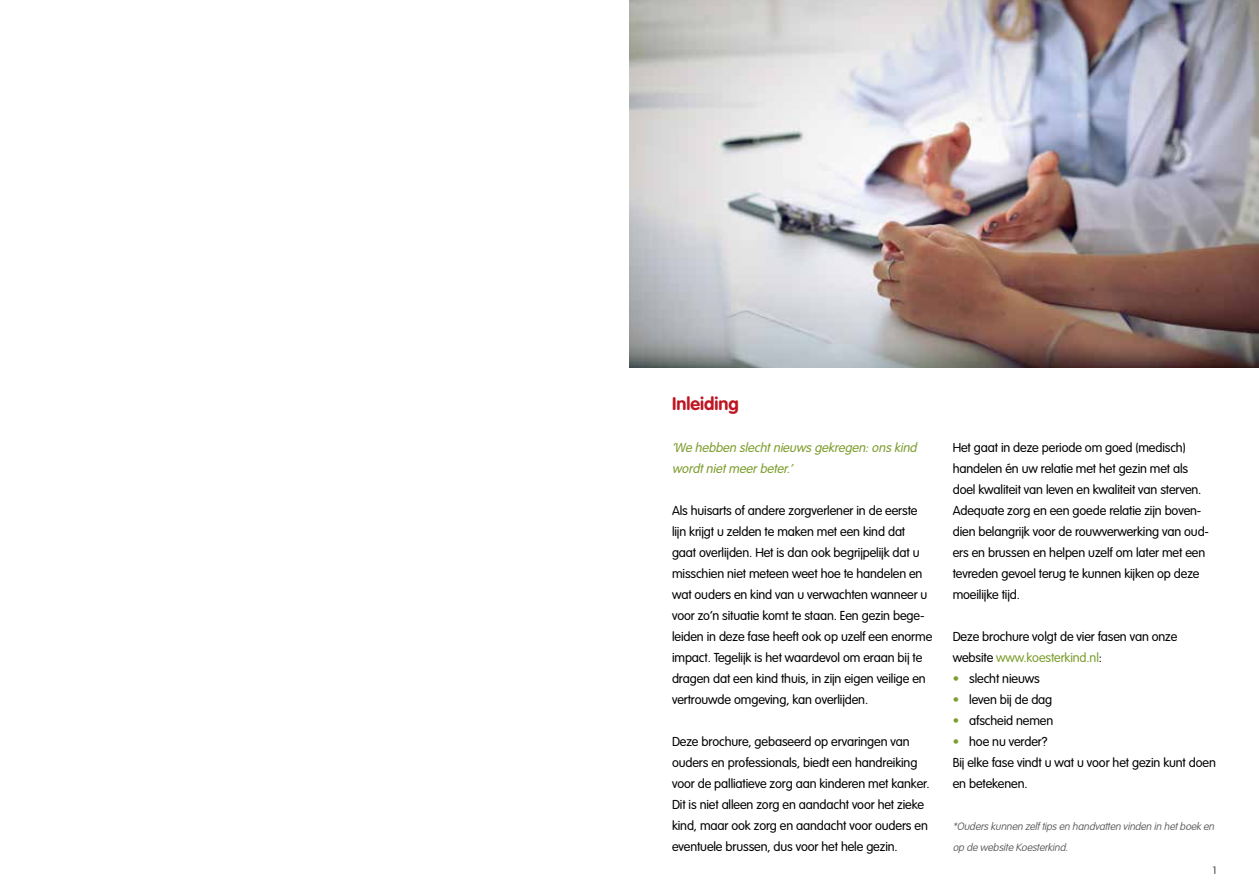
<style>
.page{position:relative;width:1259px;height:893px;background:#fff}
.page>*{position:absolute;margin:0;border:0;box-sizing:border-box;transform-origin:0 0}
.t1{font:700 18px "VAG Rounded";color:#be1622}
.t2{font:300 12.75px/21px "VAG Rounded";letter-spacing:-.01em;color:#000}
.t3{font:italic 300 12.75px/21px "VAG Rounded";color:#7c9d2c}
.t4{font:italic 100 10.5px/21px "VAG Rounded";color:#575756}
.t5{font:300 10.5px "VAG Rounded";color:#3c3c3b}
.s1{color:#7c9d2c}
</style>
<div class="page">
<img style="left:629px;top:0;width:630px;height:368px">
<h1 class="t1" style="left:672px;top:393px;width:68px">Inleiding</h1>
<p class="t3" style="left:672px;top:437px;width:249px">‘We hebben slechtnieuws gekregen:ons kind wordtnietmeerbeter.’</p>
<p class="t2" style="left:672px;top:500px;width:262px">Als huisarts of andere zorgverlener in de eerste lijn krijgt u zelden te maken met een kind dat gaat overlijden. Het is dan ook begrijpelijk dat u misschien niet meteen weet hoe te handelen en wat ouders en kind van u verwachten wanneer u voor zo’n situatie komt te staan. Een gezin bege&shy;leiden in deze fase heeft ook op uzelf een enorme impact. Tegelijk is het waardevol om eraan bij te dragen dat een kind thuis, in zijn eigen veilige en vertrouwde omgeving, kan overlijden.</p>
<p class="t2" style="left:672px;top:731px;width:259px">Deze brochure, gebaseerd op ervaringen van ouders en professionals, biedt een handreiking voor de palliatieve zorg aan kinderen met kanker.<br>Dit is niet alleen zorg en aandacht voor het zieke kind, maar ook zorg en aandacht voor ouders en eventuele brussen, dus voor het hele gezin.</p>
<p class="t2" style="left:952px;top:437px;width:258px">Het gaat in deze periode om goed (medisch) handelen én uw relatie met het gezin met als doel kwaliteit van leven en kwaliteit van sterven.<br>Adequate zorg en een goede relatie zijn boven&shy;dien belangrijk voor de rouwverwerking van oud&shy;ers en brussen en helpen uzelf om later met een tevreden gevoel terug te kunnen kijken op deze moeilijke tijd.</p>
<p class="t2" style="left:952px;top:626px;width:226px">Deze brochure volgt de vier fasen van onze website <span class="s1">www.koesterkind.nl</span>:</p>
<p class="t2" style="left:952px;top:668px;width:88px"><span class="s1">•</span> slecht nieuws</p>
<p class="t2" style="left:952px;top:689px;width:101px"><span class="s1">•</span> leven bij de dag</p>
<p class="t2" style="left:952px;top:710px;width:102px"><span class="s1">•</span> afscheid nemen</p>
<p class="t2" style="left:952px;top:731px;width:265px"><span class="s1">•</span> hoe nu verder?<br>Bij elke fase vindt u wat u voor het gezin kunt doen en betekenen.</p>
<p class="t4" style="left:952px;top:816px;width:265px">*Ouders kunnen zelf tips en handvatten vinden in hetboek en op de website Koesterkind.</p>
<p class="t5" style="left:1212px;top:864px;width:5px">1</p>
</div>
